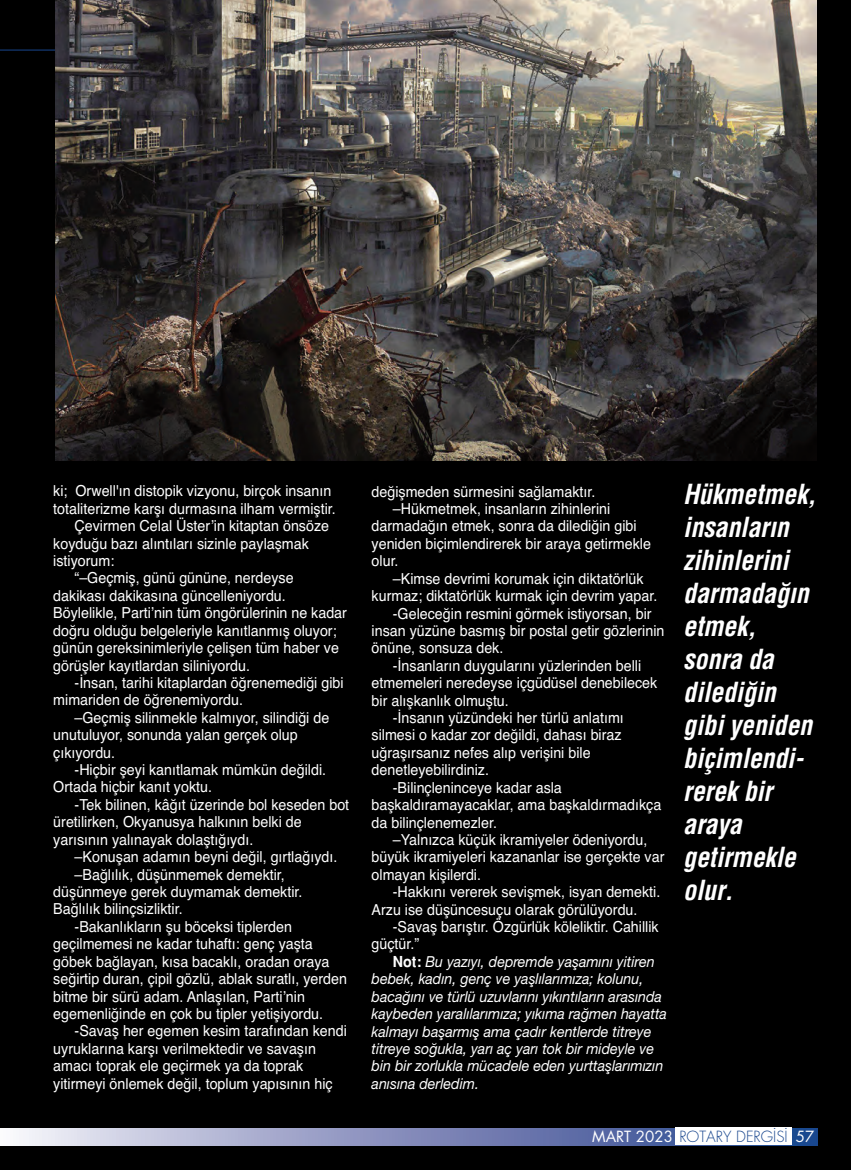
<style>
.page{position:relative;width:851px;height:1170px;background:#fff}
.page>*{position:absolute;margin:0;border:0;box-sizing:border-box;transform-origin:0 0}
.t1{font:italic 700 27px/33px "Helveticam Cond";letter-spacing:-.005em;color:#fff;scale:.96 1}
.t2{font:15.15px "Helvetica";color:#fff;scale:.94 1}
.t3{font:italic 15.15px/17.4px "Helveticam New";color:#fff;scale:.94 1}
.t4{font:15px "Futura Lightm";color:#18468e}
.s1{font-family:"Helveticam";font-weight:700;font-style:normal}
.s2{font-family:"Futura Bookm";color:#fff}
</style>
<div class="page">
<div style="left:0;top:0;width:850px;height:1169px;background:#000"></div>
<svg style="left:1px;top:1127px;width:816px;height:17px"></svg>
<div style="left:674px;top:1127px;width:117px;height:17px;background:#fff"></div>
<svg style="left:0;top:1128px;width:1px;height:16px"></svg>
<hr style="left:0;top:50px;width:816px;height:1px;background:#18468e">
<img style="left:55px;top:0;width:760px;height:460px">
<p class="t2" style="left:53px;top:482px;width:297px">ki; Orwell'ın distopik vizyonu, birçok insanın</p>
<p class="t2" style="left:53px;top:499px;width:302px">totaliterizme karşı durmasına ilham vermiştir.</p>
<p class="t2" style="left:75px;top:517px;width:272px">Çevirmen Celal Üster’in kitaptan önsöze</p>
<p class="t2" style="left:53px;top:534px;width:273px">koyduğu bazı alıntıları sizinle paylaşmak</p>
<p class="t2" style="left:53px;top:552px;width:66px">istiyorum:</p>
<p class="t2" style="left:75px;top:569px;width:234px">“–Geçmiş, günü gününe, nerdeyse</p>
<p class="t2" style="left:53px;top:586px;width:249px">dakikası dakikasına güncelleniyordu.</p>
<p class="t2" style="left:53px;top:604px;width:314px">Böylelikle, Parti’nin tüm öngörülerinin ne kadar</p>
<p class="t2" style="left:53px;top:621px;width:303px">doğru olduğu belgeleriyle kanıtlanmış oluyor;</p>
<p class="t2" style="left:53px;top:639px;width:305px">günün gereksinimleriyle çelişen tüm haber ve</p>
<p class="t2" style="left:53px;top:656px;width:211px">görüşler kayıtlardan siliniyordu.</p>
<p class="t2" style="left:75px;top:673px;width:288px">-İnsan, tarihi kitaplardan öğrenemediği gibi</p>
<p class="t2" style="left:53px;top:691px;width:203px">mimariden de öğrenemiyordu.</p>
<p class="t2" style="left:75px;top:708px;width:272px">–Geçmiş silinmekle kalmıyor, silindiği de</p>
<p class="t2" style="left:53px;top:726px;width:261px">unutuluyor, sonunda yalan gerçek olup</p>
<p class="t2" style="left:53px;top:743px;width:67px">çıkıyordu.</p>
<p class="t2" style="left:75px;top:761px;width:269px">-Hiçbir şeyi kanıtlamak mümkün değildi.</p>
<p class="t2" style="left:53px;top:778px;width:170px">Ortada hiçbir kanıt yoktu.</p>
<p class="t2" style="left:75px;top:795px;width:294px">-Tek bilinen, kâğıt üzerinde bol keseden bot</p>
<p class="t2" style="left:53px;top:813px;width:266px">üretilirken, Okyanusya halkının belki de</p>
<p class="t2" style="left:53px;top:830px;width:214px">yarısının yalınayak dolaştığıydı.</p>
<p class="t2" style="left:75px;top:848px;width:281px">–Konuşan adamın beyni değil, gırtlağıydı.</p>
<p class="t2" style="left:75px;top:865px;width:225px">–Bağlılık, düşünmemek demektir,</p>
<p class="t2" style="left:53px;top:882px;width:266px">düşünmeye gerek duymamak demektir.</p>
<p class="t2" style="left:53px;top:900px;width:139px">Bağlılık bilinçsizliktir.</p>
<p class="t2" style="left:75px;top:917px;width:233px">-Bakanlıkların şu böceksi tiplerden</p>
<p class="t2" style="left:53px;top:935px;width:277px">geçilmemesi ne kadar tuhaftı: genç yaşta</p>
<p class="t2" style="left:53px;top:952px;width:295px">göbek bağlayan, kısa bacaklı, oradan oraya</p>
<p class="t2" style="left:53px;top:969px;width:314px">seğirtip duran, çipil gözlü, ablak suratlı, yerden</p>
<p class="t2" style="left:53px;top:987px;width:269px">bitme bir sürü adam. Anlaşılan, Parti’nin</p>
<p class="t2" style="left:53px;top:1004px;width:288px">egemenliğinde en çok bu tipler yetişiyordu.</p>
<p class="t2" style="left:75px;top:1022px;width:291px">-Savaş her egemen kesim tarafından kendi</p>
<p class="t2" style="left:53px;top:1039px;width:281px">uyruklarına karşı verilmektedir ve savaşın</p>
<p class="t2" style="left:53px;top:1056px;width:267px">amacı toprak ele geçirmek ya da toprak</p>
<p class="t2" style="left:53px;top:1074px;width:299px">yitirmeyi önlemek değil, toplum yapısının hiç</p>
<h1 class="t1" style="left:683px;top:477px;width:140px">Hükmetmek, insanların zihinlerini darmadağın etmek, sonra da dilediğin gibi yeniden biçimlendi&shy;rerek bir araya getirmekle olur.</h1>
<p class="t2" style="left:371px;top:482px;width:239px">değişmeden sürmesini sağlamaktır.</p>
<p class="t2" style="left:393px;top:500px;width:233px">–Hükmetmek, insanların zihinlerini</p>
<p class="t2" style="left:371px;top:517px;width:283px">darmadağın etmek, sonra da dilediğin gibi</p>
<p class="t2" style="left:371px;top:534px;width:298px">yeniden biçimlendirerek bir araya getirmekle</p>
<p class="t2" style="left:371px;top:552px;width:30px">olur.</p>
<p class="t2" style="left:393px;top:569px;width:268px">–Kimse devrimi korumak için diktatörlük</p>
<p class="t2" style="left:371px;top:587px;width:305px">kurmaz; diktatörlük kurmak için devrim yapar.</p>
<p class="t2" style="left:393px;top:604px;width:277px">-Geleceğin resmini görmek istiyorsan, bir</p>
<p class="t2" style="left:371px;top:621px;width:313px">insan yüzüne basmış bir postal getir gözlerinin</p>
<p class="t2" style="left:371px;top:639px;width:142px">önüne, sonsuza dek.</p>
<p class="t2" style="left:393px;top:656px;width:266px">-İnsanların duygularını yüzlerinden belli</p>
<p class="t2" style="left:371px;top:674px;width:305px">etmemeleri neredeyse içgüdüsel denebilecek</p>
<p class="t2" style="left:371px;top:691px;width:147px">bir alışkanlık olmuştu.</p>
<p class="t2" style="left:393px;top:709px;width:247px">-İnsanın yüzündeki her türlü anlatımı</p>
<p class="t2" style="left:371px;top:726px;width:267px">silmesi o kadar zor değildi, dahası biraz</p>
<p class="t2" style="left:371px;top:743px;width:234px">uğraşırsanız nefes alıp verişini bile</p>
<p class="t2" style="left:371px;top:761px;width:126px">denetleyebilirdiniz.</p>
<p class="t2" style="left:393px;top:778px;width:181px">-Bilinçleninceye kadar asla</p>
<p class="t2" style="left:371px;top:796px;width:309px">başkaldıramayacaklar, ama başkaldırmadıkça</p>
<p class="t2" style="left:371px;top:813px;width:135px">da bilinçlenemezler.</p>
<p class="t2" style="left:393px;top:830px;width:272px">–Yalnızca küçük ikramiyeler ödeniyordu,</p>
<p class="t2" style="left:371px;top:848px;width:313px">büyük ikramiyeleri kazananlar ise gerçekte var</p>
<p class="t2" style="left:371px;top:865px;width:118px">olmayan kişilerdi.</p>
<p class="t2" style="left:393px;top:883px;width:286px">-Hakkını vererek sevişmek, isyan demekti.</p>
<p class="t2" style="left:371px;top:900px;width:284px">Arzu ise düşüncesuçu olarak görülüyordu.</p>
<p class="t2" style="left:393px;top:917px;width:284px">-Savaş barıştır. Özgürlük köleliktir. Cahillik</p>
<p class="t2" style="left:371px;top:935px;width:52px">güçtür.”</p>
<p class="t3" style="left:371px;top:952px;width:316px;text-indent:21px"><span class="s1">Not:</span> Bu yazıyı, depremde yaşamını yitiren bebek, kadın, genç ve yaşlılarımıza; kolunu, bacağını ve türlü uzuvlarını yıkıntıların arasında kaybeden yaralılarımıza; yıkıma rağmen hayatta kalmayı başarmış ama çadır kentlerde titreye titreye soğukla, yarı aç yarı tok bir mideyle ve bin bir zorlukla mücadele eden yurttaşlarımızın anısına derledim.</p>
<p class="t4" style="left:592px;top:1126px;width:224px"><span class="s2">MART 2023</span> ROTARY DERGİSİ <span class="s2">57</span></p>
</div>
